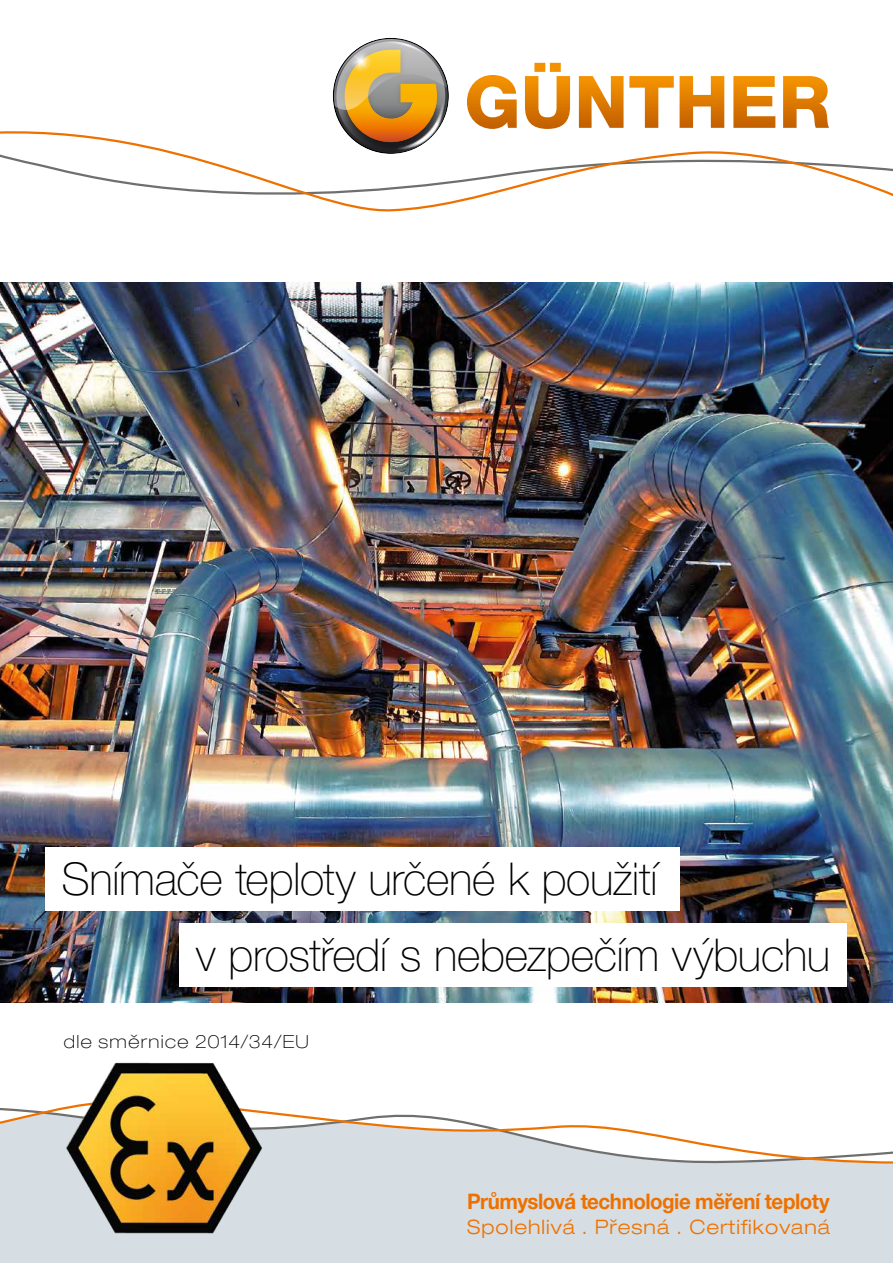
<style>
.page{position:relative;width:893px;height:1263px;background:#fff}
.page>*{position:absolute;margin:0;border:0;box-sizing:border-box;transform-origin:0 0}
.t1{font:100 45px/75.4px "Helvetica Neue LTW1 G";letter-spacing:-.01em;color:#000}
.t2{font:700 21.3px "Helvetica Neue LTW1 G";letter-spacing:-.025em;color:#ee7100;scale:.96 1}
.t3{font:300 expanded 19.8px "Helvetica Neue LTW1 G";letter-spacing:.05em;color:#ee7100}
.t4{font:100 expanded 18px "Helvetica Neue LTW1 G";letter-spacing:.075em;color:#000}
</style>
<div class="page">
<img style="left:0;top:283px;width:893px;height:720px">
<div style="left:0;top:1185px;width:893px;height:78px;background:#d6dee3"></div>
<svg style="left:0;top:1108px;width:893px;height:77px"></svg>
<img style="left:376px;top:38px;width:54px;height:15px">
<img style="left:352px;top:40px;width:30px;height:13px">
<svg style="left:0;top:53px;width:893px;height:159px"></svg>
<div style="left:45px;top:847px;width:635px;height:64px;background:#fff"></div>
<div style="left:180px;top:923px;width:667px;height:63px;background:#fff"></div>
<img style="left:51px;top:1062px;width:221px;height:181px">
<p class="t1" style="left:196px;top:842px;width:636px;text-indent:-134px">Snímače teploty určené k použití<br>v prostředí s nebezpečím výbuchu</p>
<p class="t4" style="left:64px;top:1030px;width:247px">dle směrnice 2014/34/EU</p>
<p class="t2" style="left:467px;top:1189px;width:379px">Průmyslová technologie měření teploty</p>
<p class="t3" style="left:467px;top:1214px;width:364px">Spolehlivá . Přesná . Certifikovaná</p>
</div>
